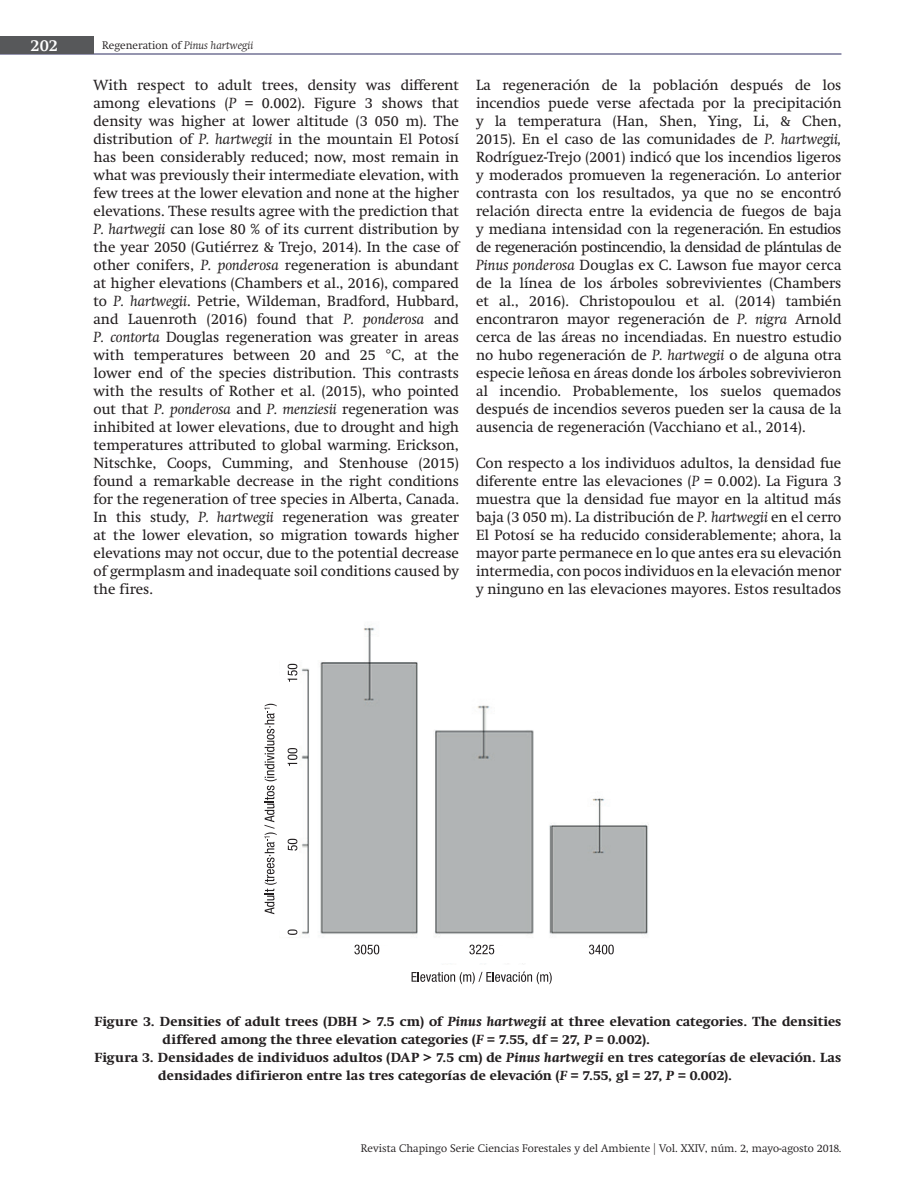
<style>
.page{position:relative;width:918px;height:1188px;background:#fff}
.page>*{position:absolute;margin:0;border:0;box-sizing:border-box;transform-origin:0 0}
.t1{font:600 16.5px "Swift Neue LT Pro";color:#fff}
.t2{font:15px/18px "Swift Neue LT Pro";color:#231f20;text-align:justify}
.pie_de_figura{font:700 13.5px/18px "Swift Neue LT Pro";letter-spacing:.005em;color:#231f20}
.t3{font:300 11.25px "Swift Neue LT Pro";color:#231f20}
.s1{font-style:italic}
.s2{font-size:12px}
</style>
<div class="page">
<hr style="left:0;top:54px;width:841px;height:1px;background:#2c2c60">
<div style="left:0;top:36px;width:94px;height:18px;background:#57585a"></div>
<img style="left:269px;top:625px;width:380px;height:360px">
<div style="left:434px;top:965px;width:99px;height:20px;background:#fff"></div>
<svg style="left:412px;top:972px;width:140px;height:12px"></svg>
<div style="left:341px;top:946px;width:284px;height:16px;background:#fff"></div>
<svg style="left:354px;top:945px;width:25px;height:9px"></svg>
<svg style="left:469px;top:945px;width:25px;height:9px"></svg>
<svg style="left:589px;top:945px;width:25px;height:9px"></svg>
<div style="left:262px;top:721px;width:18px;height:182px;background:#fff"></div>
<div style="left:280px;top:639px;width:19px;height:298px;background:#fff"></div>
<svg style="left:288px;top:929px;width:9px;height:6px"></svg>
<svg style="left:288px;top:839px;width:9px;height:12px"></svg>
<svg style="left:288px;top:748px;width:9px;height:18px"></svg>
<svg style="left:288px;top:664px;width:9px;height:18px"></svg>
<svg style="left:264px;top:704px;width:13px;height:210px"></svg>
<p class="t1" style="left:31px;top:35px;width:29px">202</p>
<p class="t3" style="left:102px;top:39px;width:153px">Regeneration of <span class="s1">Pinus hartwegii</span></p>
<p class="t2" style="left:94px;top:76px;width:367px">With respect to adult trees, density was different among elevations (<span class="s1">P</span> = 0.002). Figure 3 shows that density was higher at lower altitude (3 050 m). The distribution of <span class="s1">P. hartwegii</span> in the mountain El Potosí has been considerably reduced; now, most remain in what was previously their intermediate elevation, with few trees at the lower elevation and none at the higher elevations. These results agree with the prediction that <span class="s1">P. hartwegii</span> can lose 80 % of its current distribution by the year 2050 (Gutiérrez &amp; Trejo, 2014). In the case of other conifers, <span class="s1">P. ponderosa</span> regeneration is abundant at higher elevations (Chambers et al., 2016), compared to <span class="s1">P. hartwegii</span>. Petrie, Wildeman, Bradford, Hubbard, and Lauenroth (2016) found that <span class="s1">P. ponderosa</span> and</p>
<p class="t2" style="left:94px;top:328px;width:367px"><span class="s1">P. contorta</span> Douglas regeneration was greater in areas with temperatures between 20 and 25 °C, at the lower end of the species distribution. This contrasts with the results of Rother et al. (2015), who pointed out that <span class="s1">P. ponderosa</span> and <span class="s1">P. menziesii</span> regeneration was inhibited at lower elevations, due to drought and high temperatures attributed to global warming. Erickson, Nitschke, Coops, Cumming, and Stenhouse (2015) found a remarkable decrease in the right conditions for the regeneration of tree species in Alberta, Canada.<br>In this study, <span class="s1">P. hartwegii</span> regeneration was greater at the lower elevation, so migration towards higher elevations may not occur, due to the potential decrease of germplasm and inadequate soil conditions caused by the fires.</p>
<p class="t2" style="left:476px;top:76px;width:367px">La regeneración de la población después de los incendios puede verse afectada por la precipitación y la temperatura (Han, Shen, Ying, Li, &amp; Chen, 2015). En el caso de las comunidades de <span class="s1">P. hartwegii, </span>Rodríguez-Trejo (2001) indicó que los incendios ligeros y moderados promueven la regeneración. Lo anterior contrasta con los resultados, ya que no se encontró relación directa entre la evidencia de fuegos de baja y mediana intensidad con la regeneración. En estudios de regeneración postincendio, la densidad de plántulas de <span class="s1">Pinus ponderosa</span> Douglas ex C. Lawson fue mayor cerca de la línea de los árboles sobrevivientes (Chambers et al., 2016). Christopoulou et al. (2014) también encontraron mayor regeneración de <span class="s1">P. nigra</span> Arnold cerca de las áreas no incendiadas. En nuestro estudio no hubo regeneración de <span class="s1">P. hartwegii</span> o de alguna otra especie leñosa en áreas donde los árboles sobrevivieron al incendio. Probablemente, los suelos quemados después de incendios severos pueden ser la causa de la ausencia de regeneración (Vacchiano et al., 2014).</p>
<p class="t2" style="left:476px;top:454px;width:367px">Con respecto a los individuos adultos, la densidad fue diferente entre las elevaciones (<span class="s1">P</span> = 0.002). La Figura 3 muestra que la densidad fue mayor en la altitud más baja (3 050 m). La distribución de <span class="s1">P. hartwegii</span> en el cerro El Potosí se ha reducido considerablemente; ahora, la mayor parte permanece en lo que antes era su elevación intermedia, con pocos individuos en la elevación menor y ninguno en las elevaciones mayores. Estos resultados</p>
<p class="pie_de_figura" style="left:163px;top:1012px;width:680px;text-indent:-68px">Figure 3. Densities of adult trees (DBH &gt; 7.5 cm) of <span class="s1">Pinus hartwegii</span> at three elevation categories. The densities differed among the three elevation categories (<span class="s1">F</span> = 7.55, df = 27, <span class="s1">P</span> = 0.002).</p>
<p class="pie_de_figura" style="left:158px;top:1048px;width:685px;text-indent:-64px">Figura 3. Densidades de individuos adultos (DAP &gt; 7.5 cm) de <span class="s1">Pinus hartwegii</span> en tres categorías de elevación. Las densidades difirieron entre las tres categorías de elevación (<span class="s1">F</span> = 7.55, gl = 27, <span class="s1">P</span> = 0.002).</p>
<p class="t3" style="left:361px;top:1142px;width:482px">Revista Chapingo Serie Ciencias Forestales y del Ambiente <span class="s2">|</span> Vol. XXIV, núm. 2, mayo-agosto 2018.</p>
</div>
